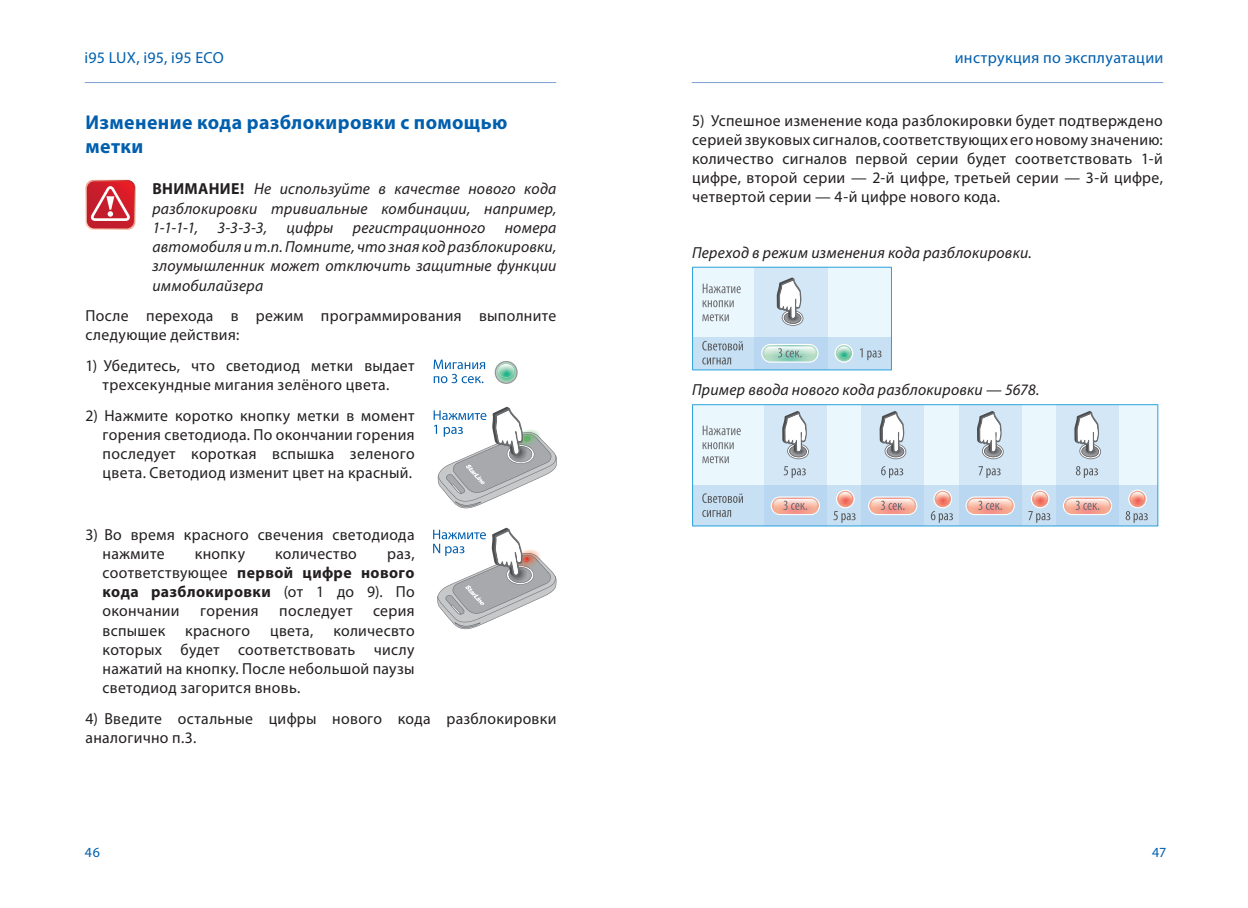
<style>
.page{position:relative;width:1248px;height:908px;background:#fff}
.page>*{position:absolute;margin:0;border:0;box-sizing:border-box;transform-origin:0 0}
.t1{font:700 20px/24px "Myriad Pro";letter-spacing:.02em;color:#015fae}
.t2{font:16px/19.2px "Myriad Pro";letter-spacing:.02em;color:#231f20;text-align:justify}
.t3{font:italic 16px/19.2px "Myriad Pro";letter-spacing:.015em;color:#231f20;text-align:justify}
.t4{font:16px "Myriad Pro";letter-spacing:.02em;color:#015fae}
.t5{font:14px "Myriad Pro";color:#015fae}
.s1{font-weight:700;font-style:normal}
.s2{font-weight:700}
</style>
<div class="page">
<hr style="left:85px;top:82px;width:471px;height:1px;background:#7e9ed2">
<hr style="left:692px;top:82px;width:470px;height:1px;background:#7e9ed2">
<svg style="left:433px;top:359px;width:52px;height:24px"></svg>
<svg style="left:494px;top:361px;width:23px;height:23px"></svg>
<img style="left:498px;top:364px;width:16px;height:13px">
<svg style="left:433px;top:406px;width:124px;height:102px"></svg>
<svg style="left:85px;top:180px;width:50px;height:50px;background:#d7525a"></svg>
<svg style="left:433px;top:527px;width:123px;height:102px"></svg>
<svg style="left:692px;top:266px;width:199px;height:104px;background:#cfe3ee"></svg>
<svg style="left:692px;top:404px;width:466px;height:122px;background:#d1dfea"></svg>
<p class="t4" style="left:85px;top:48px;width:141px">i95 LUX, i95, i95 ECO</p>
<p class="t1" style="left:86px;top:109px;width:423px">Изменение кода разблокировки с помощью метки</p>
<p class="t3" style="left:152px;top:179px;width:405px"><span class="s1">ВНИМАНИЕ!</span> Не используйте в качестве нового кода разблокировки тривиальные комбинации, например, 1-1-1-1, 3-3-3-3, цифры регистрационного номера автомобиля и т.п. Помните, что зная код разблокировки, злоумышленник может отключить защитные функции иммобилайзера</p>
<p class="t2" style="left:86px;top:306px;width:472px">После перехода в режим программирования выполните следующие действия:</p>
<p class="t2" style="left:86px;top:355px;width:330px;text-align:center">1) Убедитесь, что светодиод метки выдает трехсекундные мигания зелёного цвета.</p>
<p class="t2" style="left:103px;top:405px;width:313px;text-indent:-17px">2) Нажмите коротко кнопку метки в момент горения светодиода. По окончании горения последует короткая вспышка зеленого цвета. Светодиод изменит цвет на красный.</p>
<p class="t2" style="left:103px;top:524px;width:313px;text-indent:-17px">3) Во время красного свечения светодиода нажмите</p>
<p class="t2" style="left:103px;top:543px;width:313px;text-indent:284px">раз, соответствующее <span class="s2">первой цифре нового кода разблокировки</span> (от 1 до 9). По окончании</p>
<p class="t2" style="left:195px;top:543px;width:52px">кнопку</p>
<p class="t2" style="left:275px;top:543px;width:83px">количество</p>
<p class="t2" style="left:103px;top:601px;width:313px;text-indent:270px">серия вспышек красного цвета, количесвто которых будет соответствовать числу нажатий на кнопку. После небольшой паузы светодиод загорится вновь.</p>
<p class="t2" style="left:86px;top:708px;width:472px">4) Введите остальные цифры нового кода разблокировки аналогично п.3.</p>
<p class="t2" style="left:200px;top:601px;width:60px">горения</p>
<p class="t2" style="left:279px;top:601px;width:75px">последует</p>
<p class="t5" style="left:85px;top:842px;width:16px">46</p>
<p class="t4" style="left:954px;top:48px;width:210px">инструкция по эксплуатации</p>
<p class="t2" style="left:692px;top:110px;width:472px">5) Успешное изменение кода разблокировки будет подтверждено серией звуковых сигналов, соответствующих его новому значению: количество сигналов первой серии будет соответствовать 1-й цифре, второй серии — 2-й цифре, третьей серии — 3-й цифре, четвертой серии — 4-й цифре нового кода.</p>
<p class="t3" style="left:692px;top:242px;width:341px">Переход в режим изменения кода разблокировки.</p>
<p class="t3" style="left:692px;top:380px;width:349px">Пример ввода нового кода разблокировки — 5678.</p>
<p class="t5" style="left:1152px;top:842px;width:16px">47</p>
</div>
